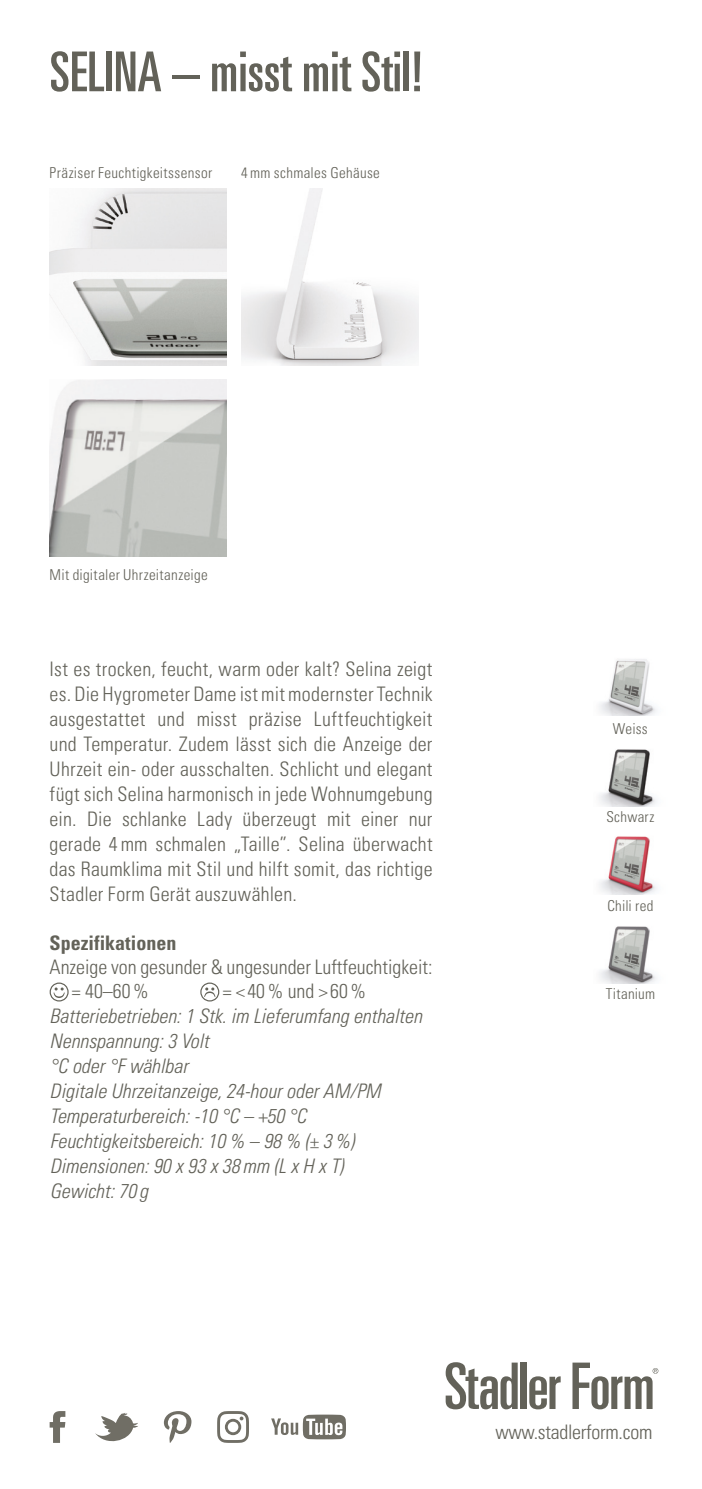
<style>
.page{position:relative;width:702px;height:1489px;background:#fff}
.page>*{position:absolute;margin:0;border:0;box-sizing:border-box;transform-origin:0 0}
.t1{font:55px "Univers LTCYR 59 Ult Cond";color:#636259}
.t2{font:20px/25px "Univers LTCYR 47 Light Cond";color:#636259;text-align:justify}
.t3{font:20px/25px "Univers LTCYR 47 Light Cond Obl";color:#636259}
.t4{font:20px "Univers LTCYR 67 Bold Cond";color:#636259}
.t5{font:15px "Univers LTCYR 47 Light Cond";letter-spacing:.02em;color:#636259}
</style>
<div class="page">
<svg style="left:445px;top:1362px;width:72px;height:47px"></svg>
<div style="left:520px;top:1362px;width:6px;height:46px;background:#636259"></div>
<svg style="left:529px;top:1376px;width:31px;height:33px"></svg>
<svg style="left:572px;top:1362px;width:86px;height:47px"></svg>
<img style="left:50px;top:188px;width:177px;height:177px">
<img style="left:241px;top:188px;width:177px;height:177px">
<img style="left:599px;top:659px;width:58px;height:56px">
<img style="left:599px;top:749px;width:58px;height:57px">
<img style="left:599px;top:836px;width:58px;height:58px">
<img style="left:599px;top:926px;width:58px;height:57px">
<img style="left:50px;top:379px;width:177px;height:178px">
<svg style="left:50px;top:1411px;width:15px;height:31px"></svg>
<svg style="left:164px;top:1411px;width:27px;height:31px"></svg>
<svg style="left:95px;top:1413px;width:43px;height:29px"></svg>
<svg style="left:271px;top:1414px;width:75px;height:25px"></svg>
<svg style="left:217px;top:1411px;width:32px;height:31px"></svg>
<svg style="left:50px;top:982px;width:19px;height:19px"></svg>
<svg style="left:200px;top:982px;width:19px;height:19px"></svg>
<h1 class="t1" style="left:50px;top:34px;width:375px">SELINA – misst mit Stil!</h1>
<p class="t5" style="left:50px;top:162px;width:164px">Präziser Feuchtigkeitssensor</p>
<p class="t5" style="left:241px;top:162px;width:140px">4mm schmales Gehäuse</p>
<p class="t5" style="left:50px;top:564px;width:159px">Mit digitaler Uhrzeitanzeige</p>
<p class="t2" style="left:50px;top:655px;width:384px">Ist es trocken, feucht, warm oder kalt? Selina zeigt es. Die Hygrometer Dame ist mit modernster Technik ausgestattet und misst präzise Luftfeuchtigkeit und Temperatur. Zudem lässt sich die Anzeige der Uhrzeit ein- oder ausschalten. Schlicht und elegant fügt sich Selina harmonisch in jede Wohnumgebung ein. Die schlanke Lady überzeugt mit einer nur gerade 4mm schmalen „Taille”. Selina überwacht das Raumklima mit Stil und hilft somit, das richtige Stadler Form Gerät auszuwählen.</p>
<p class="t4" style="left:50px;top:930px;width:128px">Spezifikationen</p>
<p class="t2" style="left:72px;top:953px;width:362px;line-height:24px;text-indent:-22px">Anzeige von gesunder &amp; ungesunder Luftfeuchtigkeit: = 40–60%</p>
<p class="t2" style="left:223px;top:977px;width:145px">= &lt;40% und &gt;60%</p>
<p class="t3" style="left:50px;top:1002px;width:374px">Batteriebetrieben: 1 Stk. im Lieferumfang enthalten<br>Nennspannung: 3 Volt<br>°C oder °F wählbar<br>Digitale Uhrzeitanzeige, 24-hour oder AM/PM<br>Temperaturbereich: -10 °C – +50 °C<br>Feuchtigkeitsbereich: 10 % – 98 % (± 3%)<br>Dimensionen: 90 x 93 x 38mm (L x H x T)<br>Gewicht: 70 g</p>
<p class="t5" style="left:613px;top:718px;width:36px">Weiss</p>
<p class="t5" style="left:606px;top:806px;width:50px">Schwarz</p>
<p class="t5" style="left:607px;top:895px;width:47px">Chili red</p>
<p class="t5" style="left:605px;top:983px;width:51px">Titanium</p>
<p class="t2" style="left:495px;top:1418px;width:158px">www.stadlerform.com</p>
</div>
